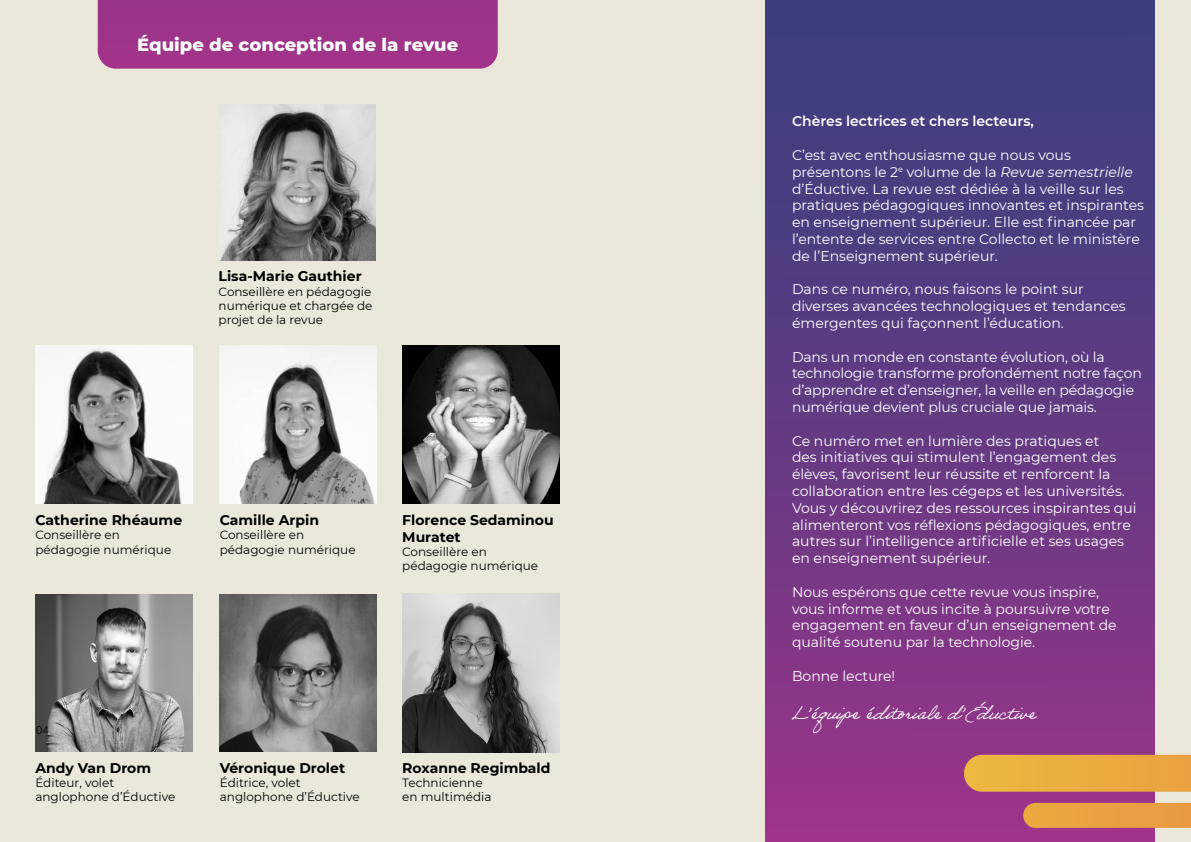
<style>
.page{position:relative;width:1191px;height:842px;background:#ebe7da}
.page>*{position:absolute;margin:0;border:0;box-sizing:border-box;transform-origin:0 0}
.t1{font:18px "Adobe Handwriting Ernie";color:#fff}
.t2{font:800 18px "Montserrat";color:#fff}
.t3{font:14px/16.8px "Montserrat";color:#fff}
.t4{font:700 14px/16.8px "Montserrat";color:#000}
.t5{font:600 14px "Montserrat";color:#fff}
.t6{font:12px/14.4px "Montserrat";color:#000}
.t7{font:300 11px "Pretendard";color:#000}
.s1{font-style:italic}
</style>
<div class="page">
<img style="left:220px;top:346px;width:157px;height:158px">
<img style="left:220px;top:594px;width:157px;height:157px">
<img style="left:35px;top:594px;width:157px;height:157px">
<img style="left:402px;top:594px;width:157px;height:158px">
<img style="left:35px;top:346px;width:157px;height:157px">
<img style="left:402px;top:346px;width:157px;height:158px">
<img style="left:220px;top:105px;width:156px;height:156px">
<div style="left:98px;top:0;width:400px;height:69px;background:#9d3489"></div>
<div style="left:765px;top:0;width:390px;height:842px;background:linear-gradient(to bottom,#31407d,#9a3489)"></div>
<svg style="left:964px;top:755px;width:227px;height:37px;background:#e9a942"></svg>
<div style="left:1023px;top:803px;width:168px;height:25px;background:#eaa141"></div>
<p class="t2" style="left:137px;top:32px;width:322px">Équipe de conception de la revue</p>
<p class="t4" style="left:219px;top:267px;width:145px">Lisa-Marie Gauthier</p>
<p class="t6" style="left:219px;top:284px;width:155px;text-align:justify">Conseillère en pédagogie numérique et chargée de projet de la revue</p>
<p class="t4" style="left:35px;top:511px;width:148px">Catherine Rhéaume</p>
<p class="t6" style="left:35px;top:527px;width:137px">Conseillère en pédagogie numérique</p>
<p class="t4" style="left:220px;top:511px;width:101px">Camille Arpin</p>
<p class="t6" style="left:220px;top:527px;width:137px">Conseillère en pédagogie numérique</p>
<p class="t4" style="left:402px;top:511px;width:153px">Florence Sedaminou<br>Muratet</p>
<p class="t6" style="left:402px;top:544px;width:137px">Conseillère en pédagogie numérique</p>
<p class="t7" style="left:36px;top:723px;width:15px">04</p>
<p class="t4" style="left:35px;top:758px;width:117px">Andy Van Drom</p>
<p class="t6" style="left:35px;top:775px;width:141px">Éditeur, volet anglophone d’Éductive</p>
<p class="t4" style="left:220px;top:758px;width:127px">Véronique Drolet</p>
<p class="t6" style="left:220px;top:775px;width:141px">Éditrice, volet anglophone d’Éductive</p>
<p class="t4" style="left:402px;top:758px;width:150px">Roxanne Regimbald</p>
<p class="t6" style="left:402px;top:775px;width:91px">Technicienne en multimédia</p>
<p class="t5" style="left:792px;top:111px;width:243px">Chères lectrices et chers lecteurs,</p>
<p class="t3" style="left:792px;top:146px;width:353px">C’est avec enthousiasme que nous vous présentons le 2<sup>e</sup> volume de la <span class="s1">Revue semestrielle </span>d’Éductive. La revue est dédiée à la veille sur les pratiques pédagogiques innovantes et inspirantes en enseignement supérieur. Elle est financée par l’entente de services entre Collecto et le ministère de l’Enseignement supérieur.</p>
<p class="t3" style="left:792px;top:280px;width:335px">Dans ce numéro, nous faisons le point sur diverses avancées technologiques et tendances émergentes qui façonnent l’éducation.</p>
<p class="t3" style="left:792px;top:348px;width:351px">Dans un monde en constante évolution, où la technologie transforme profondément notre façon d’apprendre et d’enseigner, la veille en pédagogie numérique devient plus cruciale que jamais.</p>
<p class="t3" style="left:792px;top:432px;width:346px">Ce numéro met en lumière des pratiques et<br>des initiatives qui stimulent l’engagement des élèves, favorisent leur réussite et renforcent la collaboration entre les cégeps et les universités.<br>Vous y découvrirez des ressources inspirantes qui alimenteront vos réflexions pédagogiques, entre autres sur l’intelligence artificielle et ses usages en enseignement supérieur.</p>
<p class="t3" style="left:792px;top:583px;width:326px">Nous espérons que cette revue vous inspire, vous informe et vous incite à poursuivre votre engagement en faveur d’un enseignement de qualité soutenu par la technologie.</p>
<p class="t3" style="left:792px;top:667px;width:105px">Bonne lecture!</p>
<p class="t1" style="left:792px;top:702px;width:245px">L’équipe éditoriale d’Éductive</p>
</div>
